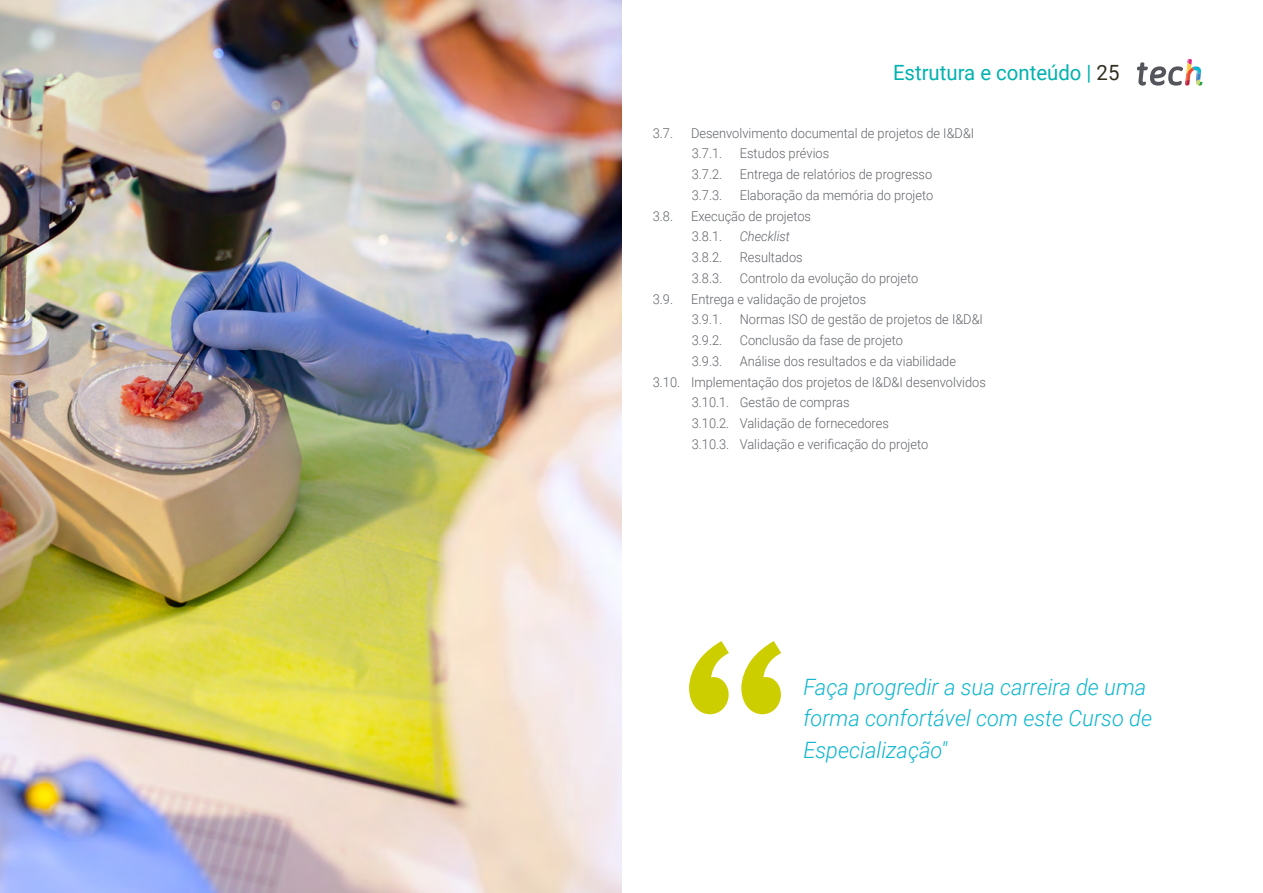
<style>
.page{position:relative;width:1263px;height:893px;background:#fff}
.page>*{position:absolute;margin:0;border:0;box-sizing:border-box;transform-origin:0 0}
.t1{font:italic 300 22.5px/31.5px "Roboto";color:#0fb6cf}
.t2{font:21px "Roboto";color:#00b2af}
.t3{font:300 13.5px/20.7px "Roboto";color:#61646a;scale:.95 1}
.t4{font:italic 300 13.5px "Roboto";color:#61646a;scale:.95 1}
.s1{color:#312e20}
</style>
<div class="page">
<svg style="left:689px;top:641px;width:92px;height:73px"></svg>
<img style="left:0;top:0;width:622px;height:893px">
<svg style="left:1137px;top:59px;width:65px;height:27px"></svg>
<h2 class="t2" style="left:893px;top:57px;width:228px">Estrutura e conteúdo | <span class="s1">25</span></h2>
<p class="t3" style="left:653px;top:122px;width:23px">3.7.</p>
<p class="t3" style="left:691px;top:122px;width:300px">Desenvolvimento documental de projetos de I&amp;D&amp;I<br>3.7.1.</p>
<p class="t3" style="left:740px;top:143px;width:96px">Estudos prévios</p>
<p class="t3" style="left:692px;top:164px;width:34px">3.7.2.</p>
<p class="t3" style="left:740px;top:164px;width:204px">Entrega de relatórios de progresso</p>
<p class="t3" style="left:692px;top:184px;width:34px">3.7.3.</p>
<p class="t3" style="left:740px;top:184px;width:205px">Elaboração da memória do projeto</p>
<p class="t3" style="left:653px;top:205px;width:23px">3.8.</p>
<p class="t3" style="left:691px;top:205px;width:128px">Execução de projetos<br>3.8.1.</p>
<p class="t4" style="left:740px;top:227px;width:54px">Checklist</p>
<p class="t3" style="left:692px;top:247px;width:34px">3.8.2.</p>
<p class="t3" style="left:740px;top:247px;width:68px">Resultados</p>
<p class="t3" style="left:692px;top:267px;width:34px">3.8.3.</p>
<p class="t3" style="left:740px;top:267px;width:189px">Controlo da evolução do projeto</p>
<p class="t3" style="left:653px;top:288px;width:23px">3.9.</p>
<p class="t3" style="left:691px;top:288px;width:186px">Entrega e validação de projetos<br>3.9.1.</p>
<p class="t3" style="left:740px;top:309px;width:258px">Normas ISO de gestão de projetos de I&amp;D&amp;I</p>
<p class="t3" style="left:692px;top:330px;width:34px">3.9.2.</p>
<p class="t3" style="left:740px;top:330px;width:173px">Conclusão da fase de projeto</p>
<p class="t3" style="left:692px;top:350px;width:34px">3.9.3.</p>
<p class="t3" style="left:740px;top:350px;width:229px">Análise dos resultados e da viabilidade</p>
<p class="t3" style="left:653px;top:371px;width:352px">3.10. Implementação dos projetos de I&amp;D&amp;I desenvolvidos</p>
<p class="t3" style="left:692px;top:392px;width:168px">3.10.1. Gestão de compras</p>
<p class="t3" style="left:692px;top:413px;width:209px">3.10.2. Validação de fornecedores</p>
<p class="t3" style="left:692px;top:433px;width:250px">3.10.3. Validação e verificação do projeto</p>
<h1 class="t1" style="left:803px;top:670px;width:350px">Faça progredir a sua carreira de uma forma confortável com este Curso de<br>Especialização"</h1>
</div>
